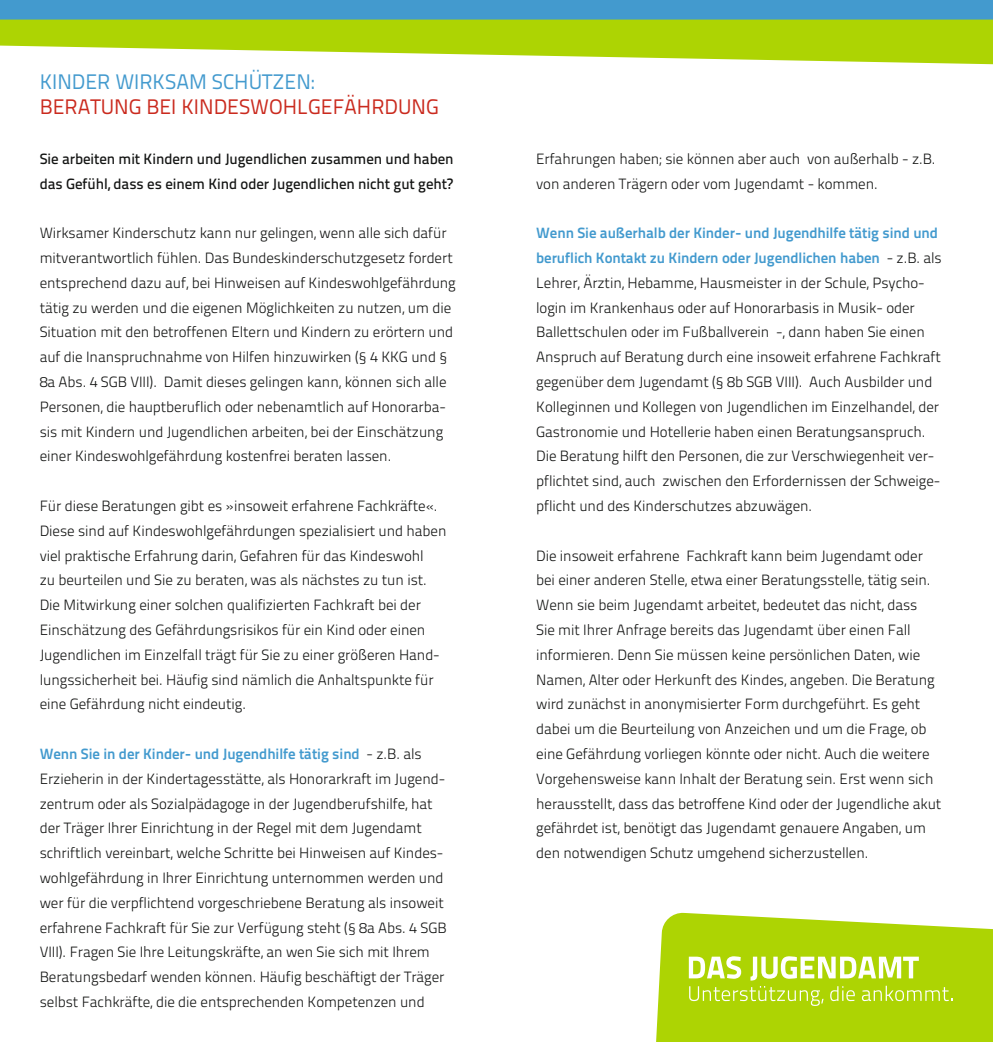
<style>
.page{position:relative;width:993px;height:1042px;background:#fff}
.page>*{position:absolute;margin:0;border:0;box-sizing:border-box;transform-origin:0 0}
.t1{font:21px "Titillium Text 22 L 400 wt";color:#ca2a1e}
.t2{font:21px "Titillium Text 22 L 400 wt";color:#439ace}
.t3{font:14.88px/24.8px "Titillium Text 22 L 250 wt";letter-spacing:-.005em;color:#131413}
.t4{font:14.88px/24.8px "Titillium Text 22 L 800 wt";letter-spacing:-.005em;color:#439ace}
.t5{font:14.88px/24.8px "Titillium Text 22 L 600 wt";letter-spacing:-.005em;color:#131413}
.s1{font-family:"Titillium Text 22 L 250 wt";color:#131413}
</style>
<div class="page">
<div style="left:0;top:0;width:992px;height:44px;background:#439ace"></div>
<svg style="left:0;top:20px;width:992px;height:44px;fill:#add403"></svg>
<svg style="left:656px;top:912px;width:336px;height:130px;background:#b5d81e"></svg>
<svg style="left:688px;top:956px;width:264px;height:50px"></svg>
<h1 class="t2" style="left:40px;top:66px;width:276px">KINDER WIRKSAM SCHÜTZEN:</h1>
<h1 class="t1" style="left:40px;top:91px;width:400px">BERATUNG BEI KINDESWOHLGEFÄHRDUNG</h1>
<p class="t5" style="left:40px;top:145px;width:415px">Sie arbeiten mit Kindern und Jugendlichen zusammen und haben das Gefühl, dass es einem Kind oder Jugendlichen nicht gut geht?</p>
<p class="t3" style="left:40px;top:220px;width:417px">Wirksamer Kinderschutz kann nur gelingen, wenn alle sich dafür mitverantwortlich fühlen. Das Bundeskinderschutzgesetz fordert entsprechend dazu auf, bei Hinweisen auf Kindeswohlgefährdung tätig zu werden und die eigenen Möglichkeiten zu nutzen, um die Situation mit den betroffenen Eltern und Kindern zu erörtern und auf die Inanspruchnahme von Hilfen hinzuwirken (§ 4 KKG und § 8a Abs. 4 SGB VIII). Damit dieses gelingen kann, können sich alle Personen, die hauptberuflich oder nebenamtlich auf Honorarba&shy;sis mit Kindern und Jugendlichen arbeiten, bei der Einschätzung einer Kindeswohlgefährdung kostenfrei beraten lassen.</p>
<p class="t3" style="left:40px;top:492px;width:408px">Für diese Beratungen gibt es »insoweit erfahrene Fachkräfte«.<br>Diese sind auf Kindeswohlgefährdungen spezialisiert und haben viel praktische Erfahrung darin, Gefahren für das Kindeswohl<br>zu beurteilen und Sie zu beraten, was als nächstes zu tun ist.<br>Die Mitwirkung einer solchen qualifizierten Fachkraft bei der Einschätzung des Gefährdungsrisikos für ein Kind oder einen Jugendlichen im Einzelfall trägt für Sie zu einer größeren Hand&shy;lungssicherheit bei. Häufig sind nämlich die Anhaltspunkte für eine Gefährdung nicht eindeutig.</p>
<p class="t4" style="left:40px;top:740px;width:383px">Wenn Sie in der Kinder- und Jugendhilfe tätig sind <span class="s1">- z.B. als</span></p>
<p class="t3" style="left:40px;top:765px;width:408px">Erzieherin in der Kindertagesstätte, als Honorarkraft im Jugend&shy;zentrum oder als Sozialpädagoge in der Jugendberufshilfe, hat der Träger Ihrer Einrichtung in der Regel mit dem Jugendamt schriftlich vereinbart, welche Schritte bei Hinweisen auf Kindes&shy;wohlgefährdung in Ihrer Einrichtung unternommen werden und wer für die verpflichtend vorgeschriebene Beratung als insoweit erfahrene Fachkraft für Sie zur Verfügung steht (§ 8a Abs. 4 SGB VIII). Fragen Sie Ihre Leitungskräfte, an wen Sie sich mit Ihrem Beratungsbedarf wenden können. Häufig beschäftigt der Träger selbst Fachkräfte, die die entsprechenden Kompetenzen und</p>
<p class="t3" style="left:536px;top:145px;width:401px">Erfahrungen haben; sie können aber auch von außerhalb - z.B. von anderen Trägern oder vom Jugendamt - kommen.</p>
<p class="t4" style="left:536px;top:220px;width:407px">Wenn Sie außerhalb der Kinder- und Jugendhilfe tätig sind und beruflich Kontakt zu Kindern oder Jugendlichen haben <span class="s1">- z.B. als</span></p>
<p class="t3" style="left:536px;top:269px;width:406px">Lehrer, Ärztin, Hebamme, Hausmeister in der Schule, Psycho&shy;login im Krankenhaus oder auf Honorarbasis in Musik- oder Ballettschulen oder im Fußballverein -, dann haben Sie einen Anspruch auf Beratung durch eine insoweit erfahrene Fachkraft gegenüber dem Jugendamt (§ 8b SGB VIII). Auch Ausbilder und Kolleginnen und Kollegen von Jugendlichen im Einzelhandel, der Gastronomie und Hotellerie haben einen Beratungsanspruch.<br>Die Beratung hilft den Personen, die zur Verschwiegenheit ver&shy;pflichtet sind, auch zwischen den Erfordernissen der Schweige&shy;pflicht und des Kinderschutzes abzuwägen.</p>
<p class="t3" style="left:536px;top:542px;width:406px">Die insoweit erfahrene Fachkraft kann beim Jugendamt oder bei einer anderen Stelle, etwa einer Beratungsstelle, tätig sein.<br>Wenn sie beim Jugendamt arbeitet, bedeutet das nicht, dass<br>Sie mit Ihrer Anfrage bereits das Jugendamt über einen Fall informieren. Denn Sie müssen keine persönlichen Daten, wie Namen, Alter oder Herkunft des Kindes, angeben. Die Beratung wird zunächst in anonymisierter Form durchgeführt. Es geht dabei um die Beurteilung von Anzeichen und um die Frage, ob eine Gefährdung vorliegen könnte oder nicht. Auch die weitere Vorgehensweise kann Inhalt der Beratung sein. Erst wenn sich herausstellt, dass das betroffene Kind oder der Jugendliche akut gefährdet ist, benötigt das Jugendamt genauere Angaben, um den notwendigen Schutz umgehend sicherzustellen.</p>
</div>
